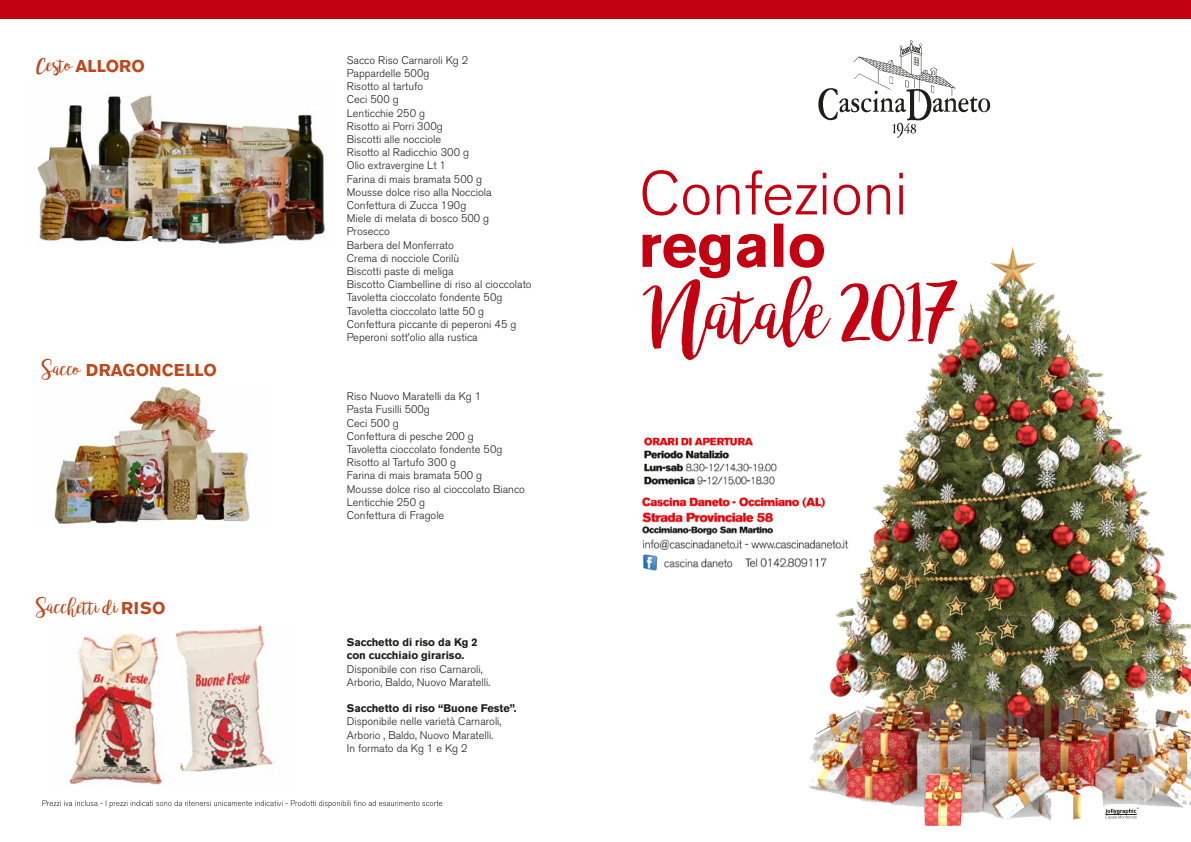
<style>
.page{position:relative;width:1191px;height:842px;background:#fff}
.page>*{position:absolute;margin:0;border:0;box-sizing:border-box;transform-origin:0 0}
.t1{font:20px "bromello";color:#bd481c}
.t2{font:700 17px "Akzidenz Grotesk BE";color:#bd481c}
.t3{font:300 11px/13.2px "Akzidenz Grotesk BE";color:#1d1d1b}
.t4{font:700 11px/13.2px "Akzidenz Grotesk BE";color:#1d1d1b}
.s1{font-family:"bromello";font-weight:400;font-size:20px}
.s2{font-family:"Akzidenz Grotesk BE";font-weight:700;font-size:17px}
</style>
<div class="page">
<img style="left:809px;top:246px;width:382px;height:580px">
<img style="left:37px;top:95px;width:288px;height:149px">
<img style="left:65px;top:624px;width:209px;height:161px">
<svg style="left:642px;top:224px;width:315px;height:137px"></svg>
<svg style="left:642px;top:170px;width:261px;height:45px"></svg>
<img style="left:818px;top:40px;width:173px;height:97px">
<div style="left:0;top:0;width:1191px;height:19px;background:#c20112"></div>
<img style="left:54px;top:386px;width:196px;height:139px">
<img style="left:641px;top:431px;width:215px;height:145px">
<svg style="left:43px;top:800px;width:399px;height:8px"></svg>
<svg style="left:1105px;top:807px;width:33px;height:11px"></svg>
<h2 class="t2" style="left:36px;top:57px;width:111px"><span class="s1">Cesto</span> ALLORO</h2>
<p class="t3" style="left:347px;top:54px;width:186px">Sacco Riso Carnaroli Kg 2<br>Pappardelle 500g<br>Risotto al tartufo<br>Ceci 500 g<br>Lenticchie 250 g<br>Risotto ai Porri 300g<br>Biscotti alle nocciole<br>Risotto al Radicchio 300 g<br>Olio extravergine Lt 1<br>Farina di mais bramata 500 g<br>Mousse dolce riso alla Nocciola<br>Confettura di Zucca 190g<br>Miele di melata di bosco 500 g<br>Prosecco<br>Barbera del Monferrato<br>Crema di nocciole Corilù<br>Biscotti paste di meliga<br>Biscotto Ciambelline di riso al cioccolato<br>Tavoletta cioccolato fondente 50g<br>Tavoletta cioccolato latte 50 g<br>Confettura piccante di peperoni 45 g<br>Peperoni sott’olio alla rustica</p>
<h2 class="t2" style="left:42px;top:361px;width:176px"><span class="s1">Sacco</span> DRAGONCELLO</h2>
<h1 class="t1" style="left:36px;top:594px;width:131px">Sacchetti di <span class="s2">RISO</span></h1>
<p class="t3" style="left:347px;top:390px;width:180px">Riso Nuovo Maratelli da Kg 1<br>Pasta Fusilli 500g<br>Ceci 500 g<br>Confettura di pesche 200 g<br>Tavoletta cioccolato fondente 50g<br>Risotto al Tartufo 300 g<br>Farina di mais bramata 500 g<br>Mousse dolce riso al cioccolato Bianco<br>Lenticchie 250 g<br>Confettura di Fragole</p>
<p class="t4" style="left:347px;top:636px;width:132px">Sacchetto di riso da Kg 2 con cucchiaio girariso.</p>
<p class="t3" style="left:347px;top:662px;width:145px">Disponibile con riso Carnaroli,<br>Arborio, Baldo, Nuovo Maratelli.</p>
<p class="t4" style="left:347px;top:702px;width:171px">Sacchetto di riso “Buone Feste”.</p>
<p class="t3" style="left:347px;top:715px;width:156px">Disponibile nelle varietà Carnaroli,<br>Arborio , Baldo, Nuovo Maratelli.<br>In formato da Kg 1 e Kg 2</p>
</div>
